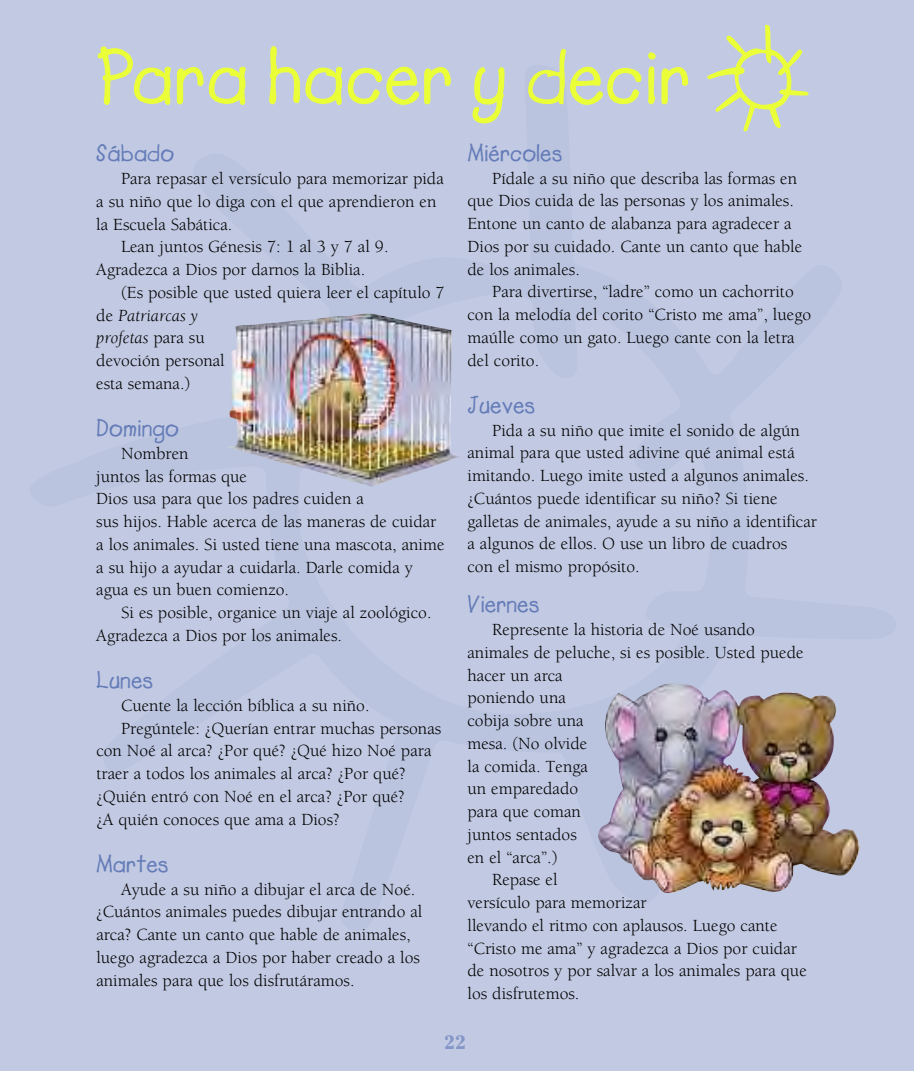
<style>
.page{position:relative;width:914px;height:1071px;background:#c2cae3}
.page>*{position:absolute;margin:0;border:0;box-sizing:border-box;transform-origin:0 0}
.t1{font:700 78.75px "Lemonade";color:#ebff38}
.t2{font:700 24.5px "Lemonade";color:#657cb8}
.t3{font:700 19.25px "Cheltenham";color:#8496c6}
.t4{font:17.5px/22.8px "Berkeley";color:#000}
.t5{font:italic 17.5px "Berkeley";color:#000}
.s1{font-style:normal}
</style>
<div class="page">
<svg style="left:726px;top:25px;width:77px;height:38px"></svg>
<img style="left:229px;top:313px;width:231px;height:174px">
<img style="left:598px;top:683px;width:262px;height:210px">
<h1 class="t1" style="left:96px;top:30px;width:596px">Para hacer y decir</h1>
<h2 class="t2" style="left:96px;top:139px;width:79px">Sábado</h2>
<p class="t4" style="left:121px;top:168px;width:324px">Para repasar el versículo para memorizar pida</p>
<p class="t4" style="left:96px;top:190px;width:341px">a su niño que lo diga con el que aprendieron en</p>
<p class="t4" style="left:96px;top:213px;width:138px">la Escuela Sabática.</p>
<p class="t4" style="left:121px;top:236px;width:269px">Lean juntos Génesis 7: 1 al 3 y 7 al 9.</p>
<p class="t4" style="left:96px;top:259px;width:270px">Agradezca a Dios por darnos la Biblia.</p>
<p class="t4" style="left:121px;top:281px;width:325px">(Es posible que usted quiera leer el capítulo 7</p>
<p class="t5" style="left:96px;top:306px;width:103px"><span class="s1">de</span> Patriarcas y</p>
<p class="t5" style="left:96px;top:329px;width:110px">profetas <span class="s1">para su</span></p>
<p class="t4" style="left:96px;top:350px;width:130px">devoción personal</p>
<p class="t4" style="left:96px;top:372px;width:96px">esta semana.)</p>
<h2 class="t2" style="left:96px;top:414px;width:84px">Domingo</h2>
<p class="t4" style="left:96px;top:442px;width:350px;text-indent:25px">Nombren<br>juntos las formas que<br>Dios usa para que los padres cuiden a<br>sus hijos. Hable acerca de las maneras de cuidar a los animales. Si usted tiene una mascota, anime a su hijo a ayudar a cuidarla. Darle comida y agua es un buen comienzo.</p>
<p class="t4" style="left:96px;top:602px;width:337px;text-indent:25px">Si es posible, organice un viaje al zoológico.<br>Agradezca a Dios por los animales.</p>
<h2 class="t2" style="left:96px;top:666px;width:59px">Lunes</h2>
<p class="t4" style="left:121px;top:694px;width:250px">Cuente la lección bíblica a su niño.</p>
<p class="t4" style="left:121px;top:717px;width:322px">Pregúntele: ¿Querían entrar muchas personas</p>
<p class="t4" style="left:96px;top:740px;width:336px">con Noé al arca? ¿Por qué? ¿Qué hizo Noé para</p>
<p class="t4" style="left:96px;top:763px;width:311px">traer a todos los animales al arca? ¿Por qué?</p>
<p class="t4" style="left:96px;top:785px;width:310px">¿Quién entró con Noé en el arca? ¿Por qué?</p>
<p class="t4" style="left:96px;top:808px;width:245px">¿A quién conoces que ama a Dios?</p>
<h2 class="t2" style="left:96px;top:849px;width:74px">Martes</h2>
<p class="t4" style="left:96px;top:878px;width:327px;text-indent:25px">Ayude a su niño a dibujar el arca de Noé. ¿Cuántos animales puedes dibujar entrando al arca? Cante un canto que hable de animales, luego agradezca a Dios por haber creado a los animales para que los disfrutáramos.</p>
<h2 class="t2" style="left:467px;top:138px;width:97px">Miércoles</h2>
<p class="t4" style="left:467px;top:167px;width:336px;text-indent:25px">Pídale a su niño que describa las formas en que Dios cuida de las personas y los animales.<br>Entone un canto de alabanza para agradecer a Dios por su cuidado. Cante un canto que hable de los animales.</p>
<p class="t4" style="left:467px;top:281px;width:345px;text-indent:25px">Para divertirse, “ladre” como un cachorrito con la melodía del corito “Cristo me ama”, luego maúlle como un gato. Luego cante con la letra del corito.</p>
<h2 class="t2" style="left:467px;top:390px;width:69px">Jueves</h2>
<p class="t4" style="left:467px;top:419px;width:351px;text-indent:25px">Pida a su niño que imite el sonido de algún animal para que usted adivine qué animal está imitando. Luego imite usted a algunos animales. ¿Cuántos puede identificar su niño? Si tiene galletas de animales, ayude a su niño a identificar a algunos de ellos. O use un libro de cuadros con el mismo propósito.</p>
<h2 class="t2" style="left:467px;top:590px;width:74px">Viernes</h2>
<p class="t4" style="left:492px;top:619px;width:264px">Represente la historia de Noé usando</p>
<p class="t4" style="left:467px;top:641px;width:337px">animales de peluche, si es posible. Usted puede</p>
<p class="t4" style="left:467px;top:664px;width:97px">hacer un arca</p>
<p class="t4" style="left:467px;top:687px;width:100px">poniendo una</p>
<p class="t4" style="left:467px;top:710px;width:117px">cobija sobre una</p>
<p class="t4" style="left:467px;top:732px;width:121px">mesa. (No olvide</p>
<p class="t4" style="left:467px;top:755px;width:122px">la comida. Tenga</p>
<p class="t4" style="left:467px;top:778px;width:112px">un emparedado</p>
<p class="t4" style="left:467px;top:801px;width:115px">para que coman</p>
<p class="t4" style="left:467px;top:823px;width:111px">juntos sentados</p>
<p class="t4" style="left:467px;top:846px;width:92px">en el “arca”.)</p>
<p class="t4" style="left:492px;top:869px;width:67px">Repase el</p>
<p class="t4" style="left:467px;top:892px;width:181px">versículo para memorizar</p>
<p class="t4" style="left:467px;top:914px;width:311px">llevando el ritmo con aplausos. Luego cante</p>
<p class="t4" style="left:467px;top:937px;width:331px">“Cristo me ama” y agradezca a Dios por cuidar</p>
<p class="t4" style="left:467px;top:960px;width:341px">de nosotros y por salvar a los animales para que</p>
<p class="t4" style="left:467px;top:983px;width:113px">los disfrutemos.</p>
<p class="t3" style="left:444px;top:1031px;width:23px">22</p>
</div>
